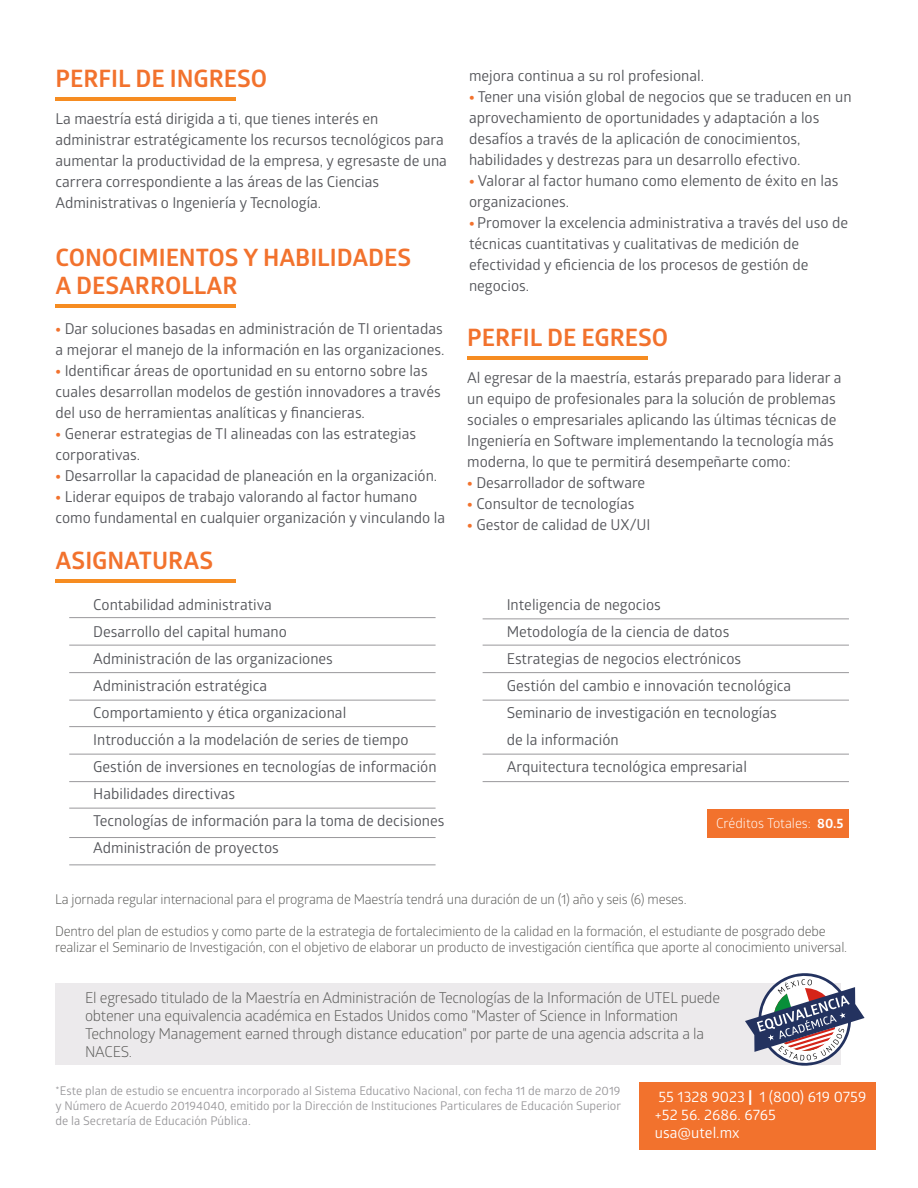
<style>
.page{position:relative;width:918px;height:1188px;background:#fff}
.page>*{position:absolute;margin:0;border:0;box-sizing:border-box;transform-origin:0 0}
.t1{font:700 24px/28.8px "Glober";color:#f2722d}
.t2{font:15px/21px "Glober";color:#54555a}
.t3{font:15px/18px "Glober";letter-spacing:-.015em;color:#5a5a58}
.t4{font:15px/18px "Glober";color:#fff}
.t5{font:13.5px/16.2px "Glober";letter-spacing:-.015em;color:#5a5a58}
.t6{font:13.5px "Glober";color:#fff}
.t7{font:12px/15px "Glober";color:#99989b;text-align:justify}
.s1{font-weight:800;color:#f2722d}
.s2{font-weight:700}
</style>
<div class="page">
<div style="left:639px;top:1082px;width:237px;height:67px;background:#f2722d"></div>
<div style="left:55px;top:984px;width:786px;height:81px;background:#eceaec"></div>
<svg style="left:745px;top:973px;width:120px;height:93px"></svg>
<hr style="left:56px;top:97px;width:180px;height:3px;background:#f68c21">
<hr style="left:467px;top:356px;width:181px;height:4px;background:#f68c21">
<hr style="left:56px;top:304px;width:180px;height:4px;background:#f68c21">
<hr style="left:69px;top:645px;width:367px;height:1px;background:#99989b">
<hr style="left:69px;top:617px;width:367px;height:1px;background:#99989b">
<hr style="left:69px;top:672px;width:367px;height:1px;background:#99989b">
<hr style="left:69px;top:700px;width:367px;height:1px;background:#99989b">
<hr style="left:69px;top:726px;width:367px;height:1px;background:#99989b">
<hr style="left:69px;top:754px;width:367px;height:1px;background:#99989b">
<hr style="left:69px;top:781px;width:367px;height:1px;background:#99989b">
<hr style="left:483px;top:754px;width:366px;height:1px;background:#99989b">
<hr style="left:483px;top:781px;width:366px;height:1px;background:#99989b">
<hr style="left:69px;top:808px;width:367px;height:1px;background:#99989b">
<hr style="left:69px;top:837px;width:367px;height:1px;background:#99989b">
<hr style="left:69px;top:865px;width:367px;height:1px;background:#99989b">
<hr style="left:483px;top:619px;width:366px;height:1px;background:#99989b">
<hr style="left:483px;top:645px;width:366px;height:1px;background:#99989b">
<hr style="left:483px;top:700px;width:366px;height:1px;background:#99989b">
<hr style="left:483px;top:672px;width:366px;height:1px;background:#99989b">
<div style="left:708px;top:810px;width:141px;height:28px;background:#f2722d"></div>
<hr style="left:56px;top:579px;width:180px;height:4px;background:#f68c21">
<h1 class="t1" style="left:56px;top:64px;width:213px">PERFIL DE INGRESO</h1>
<p class="t2" style="left:56px;top:107px;width:393px">La maestría está dirigida a ti, que tienes interés en administrar estratégicamente los recursos tecnológicos para aumentar la productividad de la empresa, y egresaste de una carrera correspondiente a las áreas de las Ciencias Administrativas o Ingeniería y Tecnología.</p>
<h1 class="t1" style="left:56px;top:242px;width:357px">CONOCIMIENTOS Y HABILIDADES<br>A DESARROLLAR</h1>
<p class="t2" style="left:56px;top:317px;width:390px"><span class="s1">•</span> Dar soluciones basadas en administración de TI orientadas a mejorar el manejo de la información en las organizaciones.</p>
<p class="t2" style="left:56px;top:359px;width:387px"><span class="s1">•</span> Identificar áreas de oportunidad en su entorno sobre las cuales desarrollan modelos de gestión innovadores a través del uso de herramientas analíticas y financieras.</p>
<p class="t2" style="left:56px;top:422px;width:362px"><span class="s1">•</span> Generar estrategias de TI alineadas con las estrategias corporativas.</p>
<p class="t2" style="left:56px;top:464px;width:383px"><span class="s1">•</span> Desarrollar la capacidad de planeación en la organización.</p>
<p class="t2" style="left:56px;top:485px;width:391px"><span class="s1">•</span> Liderar equipos de trabajo valorando al factor humano como fundamental en cualquier organización y vinculando la</p>
<h1 class="t1" style="left:56px;top:546px;width:159px">ASIGNATURAS</h1>
<p class="t2" style="left:469px;top:65px;width:237px">mejora continua a su rol profesional.</p>
<p class="t2" style="left:469px;top:86px;width:384px"><span class="s1">•</span> Tener una visión global de negocios que se traducen en un aprovechamiento de oportunidades y adaptación a los desafíos a través de la aplicación de conocimientos, habilidades y destrezas para un desarrollo efectivo.</p>
<p class="t2" style="left:469px;top:170px;width:371px"><span class="s1">•</span> Valorar al factor humano como elemento de éxito en las organizaciones.</p>
<p class="t2" style="left:469px;top:212px;width:381px"><span class="s1">•</span> Promover la excelencia administrativa a través del uso de técnicas cuantitativas y cualitativas de medición de efectividad y eficiencia de los procesos de gestión de negocios.</p>
<h1 class="t1" style="left:467px;top:323px;width:202px">PERFIL DE EGRESO</h1>
<p class="t2" style="left:467px;top:367px;width:376px">Al egresar de la maestría, estarás preparado para liderar a un equipo de profesionales para la solución de problemas sociales o empresariales aplicando las últimas técnicas de Ingeniería en Software implementando la tecnología más moderna, lo que te permitirá desempeñarte como:</p>
<p class="t2" style="left:467px;top:472px;width:179px"><span class="s1">•</span> Desarrollador de software</p>
<p class="t2" style="left:467px;top:493px;width:169px"><span class="s1">•</span> Consultor de tecnologías</p>
<p class="t2" style="left:467px;top:514px;width:185px"><span class="s1">•</span> Gestor de calidad de UX/UI</p>
<p class="t2" style="left:93px;top:591px;width:353px;line-height:27px">Contabilidad administrativa<br>Desarrollo del capital humano<br>Administración de las organizaciones<br>Administración estratégica<br>Comportamiento y ética organizacional<br>Introducción a la modelación de series de tiempo Gestión de inversiones en tecnologías de información Habilidades directivas<br>Tecnologías de información para la toma de decisiones Administración de proyectos</p>
<p class="t2" style="left:507px;top:591px;width:286px;line-height:27px">Inteligencia de negocios<br>Metodología de la ciencia de datos Estrategias de negocios electrónicos Gestión del cambio e innovación tecnológica Seminario de investigación en tecnologías de la información<br>Arquitectura tecnológica empresarial</p>
<p class="t6" style="left:716px;top:814px;width:129px">Créditos Totales: <span class="s2">80.5</span></p>
<p class="t5" style="left:55px;top:890px;width:633px">La jornada regular internacional para el programa de Maestría tendrá una duración de un (1) año y seis (6) meses.</p>
<p class="t5" style="left:55px;top:922px;width:794px">Dentro del plan de estudios y como parte de la estrategia de fortalecimiento de la calidad en la formación, el estudiante de posgrado debe realizar el Seminario de Investigación, con el objetivo de elaborar un producto de investigación científica que aporte al conocimiento universal.</p>
<p class="t3" style="left:85px;top:988px;width:636px">El egresado titulado de la Maestría en Administración de Tecnologías de la Información de UTEL puede obtener una equivalencia académica en Estados Unidos como "Master of Science in Information Technology Management earned through distance education" por parte de una agencia adscrita a la NACES.</p>
<p class="t7" style="left:56px;top:1083px;width:567px">*Este plan de estudio se encuentra incorporado al Sistema Educativo Nacional, con fecha 11 de marzo de 2019 y Número de Acuerdo 20194040, emitido por la Dirección de Instituciones Particulares de Educación Superior de la Secretaría de Educación Pública.</p>
<p class="t4" style="left:655px;top:1087px;width:213px">55 1328 9023 <span class="s2">|</span> 1 (800) 619 0759 +52 56. 2686. 6765<br>usa@utel.mx</p>
</div>
